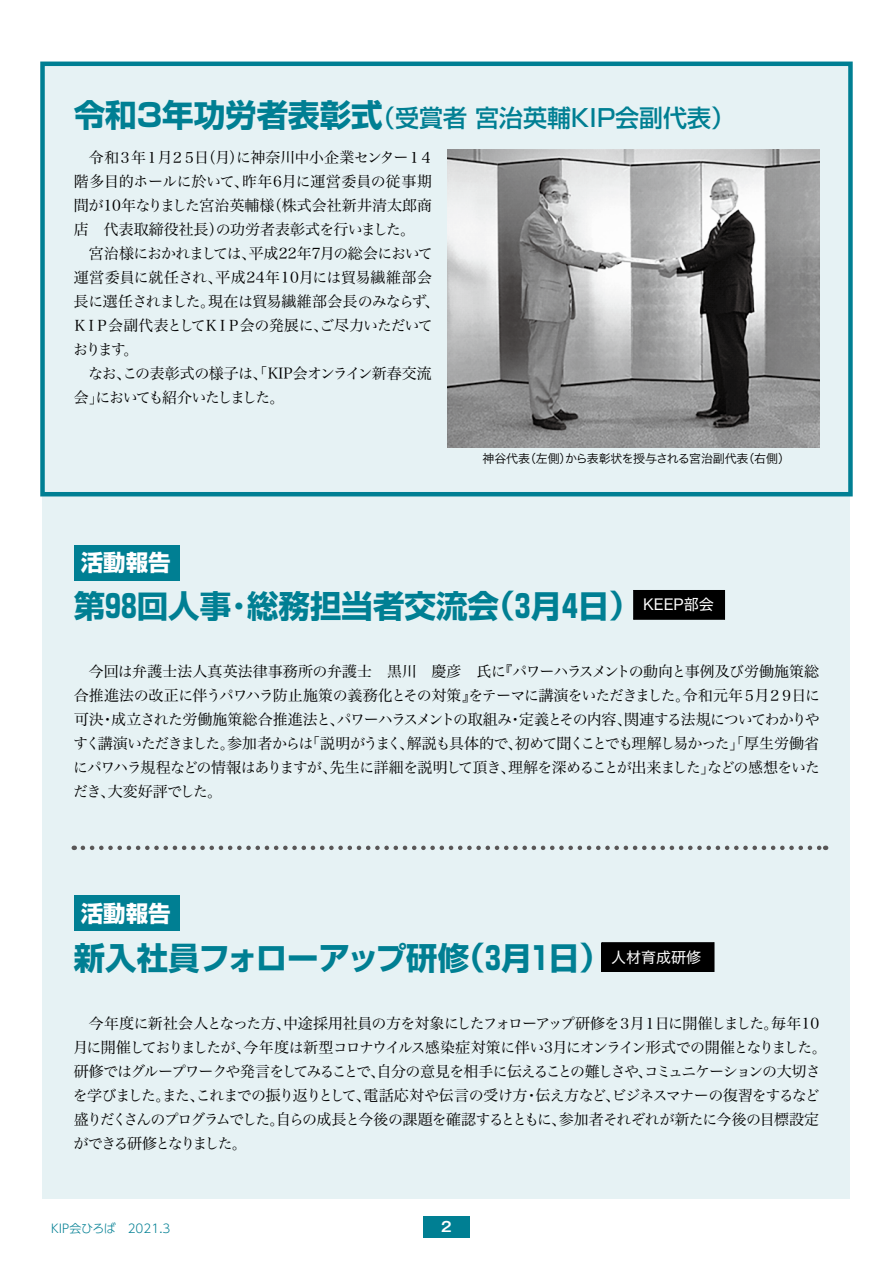
<style>
.page{position:relative;width:893px;height:1263px;background:#fff}
.page>*{position:absolute;margin:0;border:0;box-sizing:border-box;transform-origin:0 0}
.t1{font:700 31.5px "Shin Go Pro";color:#007f93}
.t2{font:500 24px "Shin Go Pro";color:#007f93}
.t3{font:700 22.5px "Shin Go Pro";color:#fff}
.t4{font:15px/24px "Hira Min Std W3";letter-spacing:-.08em;color:#000}
.t5{font:15px/24px "Hira Min Std W3";letter-spacing:-.055em;color:#000;text-align:justify}
.t6{font:15px/24px "Hira Min Std W3";letter-spacing:-.03em;color:#000}
.t7{font:15px "Hira Kaku Std W4";color:#fff}
.t8{font:700 13.8px "Gothic MB101 Pr 5 De";color:#fff}
.t9{font:12px "Hira Kaku Std W3";letter-spacing:-.01em;color:#000}
.t10{font:300 12px "UD Shin Go Pr 6";color:#007f93}
.s1{font-weight:700;font-size:31.5px}
</style>
<div class="page">
<div style="left:423px;top:1216px;width:47px;height:21px;background:#007f93"></div>
<div style="left:43px;top:64px;width:807px;height:1135px;background:#e6f2f4"></div>
<svg style="left:83px;top:845px;width:743px;height:5px"></svg>
<div style="left:40px;top:62px;width:813px;height:434px;border:4px solid #007f93"></div>
<div style="left:74px;top:545px;width:105px;height:35px;background:#007f93"></div>
<div style="left:634px;top:590px;width:90px;height:29px;background:#000"></div>
<div style="left:633px;top:590px;width:92px;height:30px;border:1px solid #000"></div>
<div style="left:602px;top:943px;width:112px;height:28px;background:#000"></div>
<div style="left:601px;top:942px;width:113px;height:30px;border:1px solid #000"></div>
<div style="left:74px;top:896px;width:105px;height:35px;background:#007f93"></div>
<img style="left:447px;top:150px;width:372px;height:298px">
<h2 class="t2" style="left:74px;top:98px;width:663px"><span class="s1">令和３年功労者表彰式</span>（受賞者 宮治英輔ＫＩＰ会副代表）</h2>
<p class="t6" style="left:72px;top:145px;width:369px">　令和３年１月２５日（月）に神奈川中小企業センター１４階多目的ホールに於いて、昨年6月に運営委員の従事期間が10年なりました宮治英輔様（株式会社新井清太郎商店　代表取締役社長）の功労者表彰式を行いました。<br>　宮治様におかれましては、平成22年7月の総会において運営委員に就任され、平成24年10月には貿易繊維部会長に選任されました。現在は貿易繊維部会長のみならず、<br>ＫＩＰ会副代表としてＫＩＰ会の発展に、ご尽力いただいております。<br>　なお、この表彰式の様子は、「KIP会オンライン新春交流会」においても紹介いたしました。</p>
<h3 class="t3" style="left:81px;top:545px;width:91px">活動報告</h3>
<p class="t9" style="left:483px;top:449px;width:309px">神谷代表（左側）から表彰状を授与される宮治副代表（右側）</p>
<h1 class="t1" style="left:74px;top:581px;width:553px">第98回人事・総務担当者交流会（3月4日）</h1>
<p class="t7" style="left:643px;top:593px;width:72px">KEEP部会</p>
<p class="t5" style="left:73px;top:659px;width:748px">　今回は弁護士法人真英法律事務所の弁護士　黒川　慶彦　氏に『パワーハラスメントの動向と事例及び労働施策総合推進法の改正に伴うパワハラ防止施策の義務化とその対策』をテーマに講演をいただきました。令和元年５月２９日に可決・成立された労働施策総合推進法と、パワーハラスメントの取組み・定義とその内容、関連する法規についてわかりやすく講演いただきました。参加者からは「説明がうまく、解説も具体的で、初めて聞くことでも理解し易かった」「厚生労働省にパワハラ規程などの情報はありますが、先生に詳細を説明して頂き、理解を深めることが出来ました」などの感想をいただき、大変好評でした。</p>
<h3 class="t3" style="left:81px;top:896px;width:91px">活動報告</h3>
<h1 class="t1" style="left:74px;top:933px;width:523px">新入社員フォローアップ研修（3月1日）</h1>
<p class="t7" style="left:611px;top:946px;width:91px">人材育成研修</p>
<p class="t4" style="left:73px;top:1011px;width:755px">　今年度に新社会人となった方、中途採用社員の方を対象にしたフォローアップ研修を３月１日に開催しました。毎年10月に開催しておりましたが、今年度は新型コロナウイルス感染症対策に伴い3月にオンライン形式での開催となりました。研修ではグループワークや発言をしてみることで、自分の意見を相手に伝えることの難しさや、コミュニケーションの大切さを学びました。また、これまでの振り返りとして、電話応対や伝言の受け方・伝え方など、ビジネスマナーの復習をするなど盛りだくさんのプログラムでした。自らの成長と今後の課題を確認するとともに、参加者それぞれが新たに今後の目標設定ができる研修となりました。</p>
<p class="t10" style="left:51px;top:1219px;width:121px">KIP会ひろば　2021.3</p>
<p class="t8" style="left:441px;top:1216px;width:12px">2</p>
</div>
